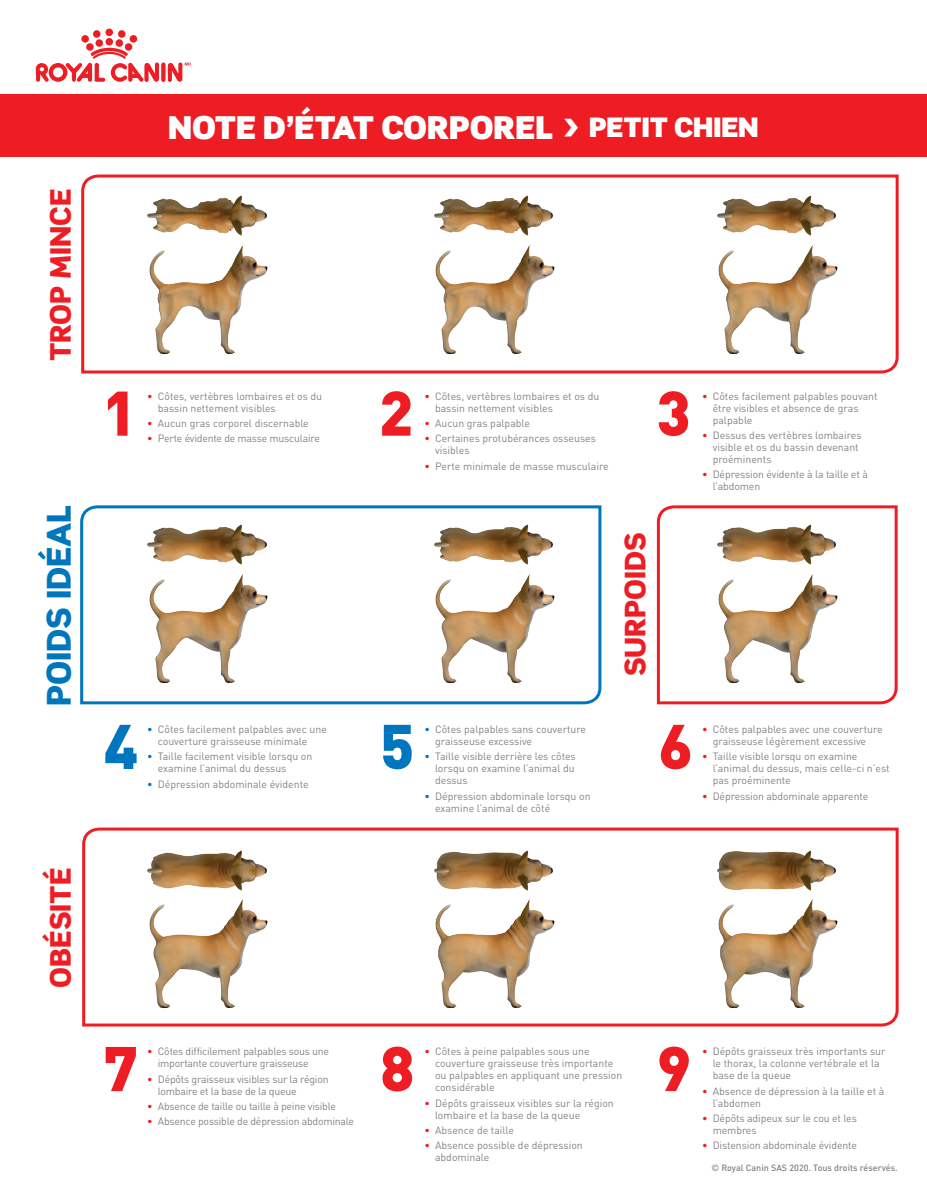
<style>
.page{position:relative;width:927px;height:1197px;background:#fff}
.page>*{position:absolute;margin:0;border:0;box-sizing:border-box;transform-origin:0 0}
.t1{font:900 61.95px "DIN";color:#ee1d23}
.t2{font:900 61.95px "DIN";color:#0076be}
.t3{font:900 33px "Scene";color:#0076be}
.t4{font:900 31.65px "Scene";color:#fff}
.t5{font:900 28.5px "Scene";color:#ee1d23}
.t6{font:10.5px/12px "DIN";color:#808285}
.t7{font:10.5px/12px "DIN";letter-spacing:-.02em;color:#808285}
.t8{font:500 9px "DIN";color:#808285}
.s1{font-size:27px}
.s2{color:#ee1d23}
.s3{color:#0076be}
</style>
<div class="page">
<div style="left:0;top:95px;width:927px;height:62px;background:#ee1d23"></div>
<svg style="left:81px;top:174px;width:818px;height:200px"></svg>
<img style="left:146px;top:237px;width:125px;height:124px">
<img style="left:433px;top:237px;width:124px;height:124px">
<img style="left:716px;top:237px;width:124px;height:124px">
<img style="left:145px;top:174px;width:124px;height:104px">
<img style="left:431px;top:174px;width:125px;height:104px">
<img style="left:714px;top:174px;width:125px;height:104px">
<svg style="left:80px;top:505px;width:522px;height:200px"></svg>
<svg style="left:656px;top:505px;width:242px;height:200px"></svg>
<img style="left:146px;top:566px;width:125px;height:124px">
<img style="left:433px;top:566px;width:124px;height:124px">
<img style="left:716px;top:566px;width:124px;height:124px">
<img style="left:145px;top:505px;width:124px;height:102px">
<img style="left:431px;top:505px;width:125px;height:102px">
<img style="left:714px;top:505px;width:125px;height:102px">
<svg style="left:82px;top:827px;width:817px;height:200px"></svg>
<img style="left:146px;top:892px;width:125px;height:124px">
<img style="left:433px;top:892px;width:124px;height:124px">
<img style="left:716px;top:892px;width:124px;height:124px">
<img style="left:145px;top:827px;width:124px;height:105px">
<img style="left:431px;top:827px;width:125px;height:105px">
<img style="left:714px;top:827px;width:125px;height:105px">
<div style="left:161px;top:63px;width:5px;height:19px;background:#ee1d23;border-radius:2px"></div>
<div style="left:106px;top:29px;width:7px;height:7px;background:#ee1d23;border-radius:50%"></div>
<svg style="left:36px;top:30px;width:123px;height:52px"></svg>
<svg style="left:168px;top:62px;width:23px;height:20px"></svg>
<p class="t5" style="left:42px;top:361px;width:174px;rotate:-90deg">TROP MINCE</p>
<p class="t3" style="left:38px;top:706px;width:203px;rotate:-90deg">POIDS IDÉAL</p>
<p class="t5" style="left:42px;top:988px;width:121px;rotate:-90deg">OBÉSITÉ</p>
<p class="t4" style="left:168px;top:106px;width:592px">NOTE D’ÉTAT CORPOREL &gt; <span class="s1">PETIT CHIEN</span></p>
<h1 class="t1" style="left:102px;top:372px;width:36px">1</h1>
<h1 class="t1" style="left:379px;top:372px;width:36px">2</h1>
<h1 class="t1" style="left:656px;top:372px;width:36px">3</h1>
<p class="t6" style="left:158px;top:390px;width:166px;text-indent:-11px"><span class="s2">•</span> Côtes, vertèbres lombaires et os du bassin nettement visibles</p>
<p class="t6" style="left:147px;top:417px;width:163px"><span class="s2">•</span> Aucun gras corporel discernable</p>
<p class="t7" style="left:147px;top:432px;width:174px"><span class="s2">•</span> Perte évidente de masse musculaire</p>
<p class="t6" style="left:435px;top:390px;width:166px;text-indent:-11px"><span class="s2">•</span> Côtes, vertèbres lombaires et os du bassin nettement visibles</p>
<p class="t6" style="left:424px;top:417px;width:107px"><span class="s2">•</span> Aucun gras palpable</p>
<p class="t6" style="left:435px;top:432px;width:162px;text-indent:-11px"><span class="s2">•</span> Certaines protubérances osseuses visibles</p>
<p class="t6" style="left:424px;top:460px;width:186px"><span class="s2">•</span> Perte minimale de masse musculaire</p>
<p class="t6" style="left:713px;top:390px;width:166px;text-indent:-11px"><span class="s2">•</span> Côtes facilement palpables pouvant être visibles et absence de gras palpable</p>
<p class="t6" style="left:713px;top:429px;width:150px;text-indent:-11px"><span class="s2">•</span> Dessus des vertèbres lombaires visible et os du bassin devenant proéminents</p>
<p class="t6" style="left:713px;top:468px;width:157px;text-indent:-11px"><span class="s2">•</span> Dépression évidente à la taille et à l’abdomen</p>
<p class="t5" style="left:617px;top:676px;width:146px;rotate:-90deg">SURPOIDS</p>
<h1 class="t2" style="left:104px;top:705px;width:36px">4</h1>
<h1 class="t2" style="left:380px;top:705px;width:36px">5</h1>
<h1 class="t1" style="left:658px;top:705px;width:36px">6</h1>
<p class="t6" style="left:158px;top:723px;width:171px;text-indent:-11px"><span class="s3">•</span> Côtes facilement palpables avec une couverture graisseuse minimale</p>
<p class="t6" style="left:158px;top:750px;width:156px;text-indent:-11px"><span class="s3">•</span> Taille facilement visible lorsqu on examine l’animal du dessus</p>
<p class="t6" style="left:147px;top:778px;width:163px"><span class="s3">•</span> Dépression abdominale évidente</p>
<p class="t6" style="left:435px;top:723px;width:153px;text-indent:-11px"><span class="s3">•</span> Côtes palpables sans couverture graisseuse excessive</p>
<p class="t6" style="left:435px;top:750px;width:142px;text-align:justify;text-indent:-11px"><span class="s3">•</span> Taille visible derrière les côtes lorsqu on examine l’animal du dessus</p>
<p class="t6" style="left:435px;top:790px;width:157px;text-indent:-11px"><span class="s3">•</span> Dépression abdominale lorsqu on examine l’animal de côté</p>
<p class="t6" style="left:702px;top:723px;width:182px;text-align:center"><span class="s2">•</span> Côtes palpables avec une couverture graisseuse légèrement excessive</p>
<p class="t6" style="left:713px;top:750px;width:179px;text-indent:-11px"><span class="s2">•</span> Taille visible lorsqu on examine l’animal du dessus, mais celle-ci n’est pas proéminente</p>
<p class="t6" style="left:702px;top:790px;width:168px"><span class="s2">•</span> Dépression abdominale apparente</p>
<h1 class="t1" style="left:104px;top:1027px;width:36px">7</h1>
<h1 class="t1" style="left:380px;top:1027px;width:36px">8</h1>
<h1 class="t1" style="left:657px;top:1027px;width:36px">9</h1>
<p class="t7" style="left:158px;top:1045px;width:173px;text-indent:-11px"><span class="s2">•</span> Côtes difficilement palpables sous une importante couverture graisseuse</p>
<p class="t7" style="left:158px;top:1073px;width:172px;text-indent:-11px"><span class="s2">•</span> Dépôts graisseux visibles sur la région lombaire et la base de la queue</p>
<p class="t7" style="left:147px;top:1100px;width:190px"><span class="s2">•</span> Absence de taille ou taille à peine visible</p>
<p class="t7" style="left:147px;top:1115px;width:208px"><span class="s2">•</span> Absence possible de dépression abdominale</p>
<p class="t6" style="left:435px;top:1045px;width:189px;text-indent:-11px"><span class="s2">•</span> Côtes à peine palpables sous une couverture graisseuse très importante ou palpables en appliquant une pression considérable</p>
<p class="t6" style="left:435px;top:1097px;width:180px;text-indent:-11px"><span class="s2">•</span> Dépôts graisseux visibles sur la région lombaire et la base de la queue</p>
<p class="t6" style="left:424px;top:1124px;width:91px"><span class="s2">•</span> Absence de taille</p>
<p class="t6" style="left:435px;top:1139px;width:149px;text-indent:-11px"><span class="s2">•</span> Absence possible de dépression abdominale</p>
<p class="t6" style="left:713px;top:1045px;width:174px;text-indent:-11px"><span class="s2">•</span> Dépôts graisseux très importants sur le thorax, la colonne vertébrale et la base de la queue</p>
<p class="t6" style="left:713px;top:1085px;width:173px;text-indent:-11px"><span class="s2">•</span> Absence de dépression à la taille et à l’abdomen</p>
<p class="t6" style="left:713px;top:1112px;width:146px;text-indent:-11px"><span class="s2">•</span> Dépôts adipeux sur le cou et les membres</p>
<p class="t6" style="left:702px;top:1139px;width:157px"><span class="s2">•</span> Distension abdominale évidente</p>
<p class="t8" style="left:711px;top:1162px;width:188px">© Royal Canin SAS 2020. Tous droits réservés.</p>
</div>
